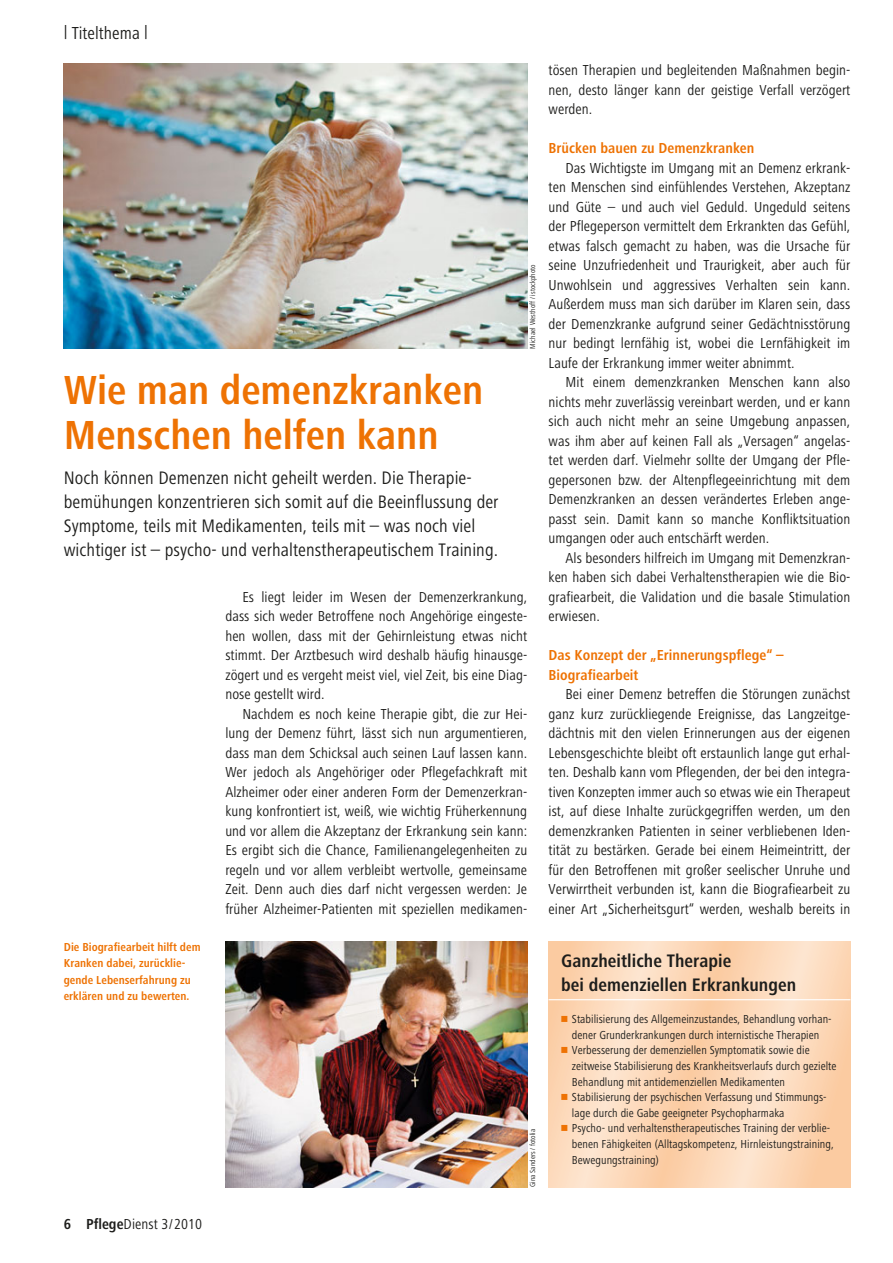
<style>
.page{position:relative;width:893px;height:1263px;background:#fff}
.page>*{position:absolute;margin:0;border:0;box-sizing:border-box;transform-origin:0 0}
.t1{font:700 42px/45px "Hartmann";color:#ee7203}
.t2{font:18.75px/24px "Hartmann";letter-spacing:.005em;color:#1d1d1b}
.t3{font:700 18.75px/24px "Hartmann";letter-spacing:.005em;color:#1d1d1b}
.t4{font:18px "Hartmann";letter-spacing:.005em;color:#1d1d1b}
.t5{font:15px/19.5px "Hartmann";letter-spacing:.005em;color:#1d1d1b;text-align:justify}
.t6{font:700 15px/19.5px "Hartmann";letter-spacing:.005em;color:#ee7203}
.t7{font:12px/15.6px "Hartmann";letter-spacing:.005em;color:#1d1d1b}
.t8{font:700 12px/16.5px "Hartmann";letter-spacing:.005em;color:#ee7203}
.t9{font:7.5px "Hartmann";letter-spacing:.005em;color:#1d1d1b}
.s1{font-family:"Universal Newswith Comm Pi";color:#ee7203}
.s2{font-weight:700}
</style>
<div class="page">
<img style="left:225px;top:941px;width:302px;height:246px">
<img style="left:64px;top:64px;width:463px;height:284px">
<svg style="left:549px;top:941px;width:301px;height:246px;background:#fcd8b8"></svg>
<hr style="left:549px;top:999px;width:301px;height:1px;background:#fff">
<p class="t4" style="left:64px;top:27px;width:86px"><sup>|</sup> Titelthema <sup>|</sup></p>
<h1 class="t1" style="left:64px;top:371px;width:421px">Wie man demenzkranken<br>Menschen helfen kann</h1>
<p class="t2" style="left:64px;top:468px;width:436px">Noch können Demenzen nicht geheilt werden. Die Therapie&shy;bemühungen konzentrieren sich somit auf die Beeinflussung der Symptome, teils mit Medikamenten, teils mit – was noch viel wichtiger ist – psycho- und verhaltenstherapeutischem Training.</p>
<p class="t9" style="left:530px;top:349px;width:86px;rotate:-90deg">Michael Westhoff / istockphoto</p>
<p class="t8" style="left:64px;top:939px;width:138px">Die Biografiearbeit hilft dem<br>Kranken dabei, zurücklie&shy;gende Lebenserfahrung zu erklären und zu bewerten.</p>
<p class="t5" style="left:225px;top:589px;width:303px;text-indent:17px">Es liegt leider im Wesen der Demenzerkrankung, dass sich weder Betroffene noch Angehörige eingeste&shy;hen wollen, dass mit der Gehirnleistung etwas nicht stimmt. Der Arztbesuch wird deshalb häufig hinausge&shy;zögert und es vergeht meist viel, viel Zeit, bis eine Diag&shy;nose gestellt wird.</p>
<p class="t5" style="left:225px;top:706px;width:303px;text-indent:17px">Nachdem es noch keine Therapie gibt, die zur Hei&shy;lung der Demenz führt, lässt sich nun argumentieren, dass man dem Schicksal auch seinen Lauf lassen kann.<br>Wer jedoch als Angehöriger oder Pflegefachkraft mit Alzheimer oder einer anderen Form der Demenzerkran&shy;kung konfrontiert ist, weiß, wie wichtig Früherkennung und vor allem die Akzeptanz der Erkrankung sein kann:<br>Es ergibt sich die Chance, Familienangelegenheiten zu regeln und vor allem verbleibt wertvolle, gemeinsame Zeit. Denn auch dies darf nicht vergessen werden: Je früher Alzheimer-Patienten mit speziellen medikamen-</p>
<p class="t9" style="left:530px;top:1187px;width:60px;rotate:-90deg">Gina Sanders / fotolia</p>
<p class="t5" style="left:549px;top:62px;width:303px">tösen Therapien und begleitenden Maßnahmen begin&shy;nen, desto länger kann der geistige Verfall verzögert werden.</p>
<p class="t6" style="left:549px;top:140px;width:207px">Brücken bauen zu Demenzkranken</p>
<p class="t5" style="left:549px;top:160px;width:303px;text-indent:17px">Das Wichtigste im Umgang mit an Demenz erkrank&shy;ten Menschen sind einfühlendes Verstehen, Akzeptanz und Güte – und auch viel Geduld. Ungeduld seitens der Pflegeperson vermittelt dem Erkrankten das Gefühl, etwas falsch gemacht zu haben, was die Ursache für seine Unzufriedenheit und Traurigkeit, aber auch für Unwohlsein und aggressives Verhalten sein kann.<br>Außerdem muss man sich darüber im Klaren sein, dass der Demenzkranke aufgrund seiner Gedächtnisstörung nur bedingt lernfähig ist, wobei die Lernfähigkeit im Laufe der Erkrankung immer weiter abnimmt.</p>
<p class="t5" style="left:549px;top:374px;width:303px;text-indent:17px">Mit einem demenzkranken Menschen kann also nichts mehr zuverlässig vereinbart werden, und er kann sich auch nicht mehr an seine Umgebung anpassen, was ihm aber auf keinen Fall als „Versagen“ angelas&shy;tet werden darf. Vielmehr sollte der Umgang der Pfle&shy;gepersonen bzw. der Altenpflegeeinrichtung mit dem Demenzkranken an dessen verändertes Erleben ange&shy;passt sein. Damit kann so manche Konfliktsituation umgangen oder auch entschärft werden.</p>
<p class="t5" style="left:549px;top:550px;width:303px;text-indent:17px">Als besonders hilfreich im Umgang mit Demenzkran&shy;ken haben sich dabei Verhaltenstherapien wie die Bio&shy;grafiearbeit, die Validation und die basale Stimulation erwiesen.</p>
<p class="t6" style="left:549px;top:647px;width:237px">Das Konzept der „Erinnerungspflege“ –<br>Biografiearbeit</p>
<p class="t5" style="left:549px;top:686px;width:303px;text-indent:17px">Bei einer Demenz betreffen die Störungen zunächst ganz kurz zurückliegende Ereignisse, das Langzeitge&shy;dächtnis mit den vielen Erinnerungen aus der eigenen Lebensgeschichte bleibt oft erstaunlich lange gut erhal&shy;ten. Deshalb kann vom Pflegenden, der bei den integra&shy;tiven Konzepten immer auch so etwas wie ein Therapeut ist, auf diese Inhalte zurückgegriffen werden, um den demenzkranken Patienten in seiner verbliebenen Iden&shy;tität zu bestärken. Gerade bei einem Heimeintritt, der für den Betroffenen mit großer seelischer Unruhe und Verwirrtheit verbunden ist, kann die Biografiearbeit zu einer Art „Sicherheitsgurt“ werden, weshalb bereits in</p>
<p class="t3" style="left:561px;top:950px;width:236px">Ganzheitliche Therapie<br>bei demenziellen Erkrankungen</p>
<p class="t7" style="left:561px;top:1013px;width:272px;text-align:center"><span class="s1">-</span> Stabilisierung des Allgemeinzustandes, Behandlung vorhan&shy;dener Grunderkrankungen durch internistische Therapien</p>
<p class="t7" style="left:572px;top:1044px;width:266px;text-indent:-11px"><span class="s1">-</span> Verbesserung der demenziellen Symptomatik sowie die zeitweise Stabilisierung des Krankheitsverlaufs durch gezielte<br>Behandlung mit antidemenziellen Medikamenten</p>
<p class="t7" style="left:572px;top:1091px;width:256px;text-indent:-11px"><span class="s1">-</span> Stabilisierung der psychischen Verfassung und Stimmungs&shy;lage durch die Gabe geeigneter Psychopharmaka</p>
<p class="t7" style="left:572px;top:1122px;width:263px;text-indent:-11px"><span class="s1">-</span> Psycho- und verhaltenstherapeutisches Training der verblie&shy;benen Fähigkeiten (Alltagskompetenz, Hirnleistungstraining,<br>Bewegungstraining)</p>
<p class="t5" style="left:64px;top:1216px;width:140px"><span class="s2">6 Pflege</span>Dienst 3 / 2010</p>
</div>
